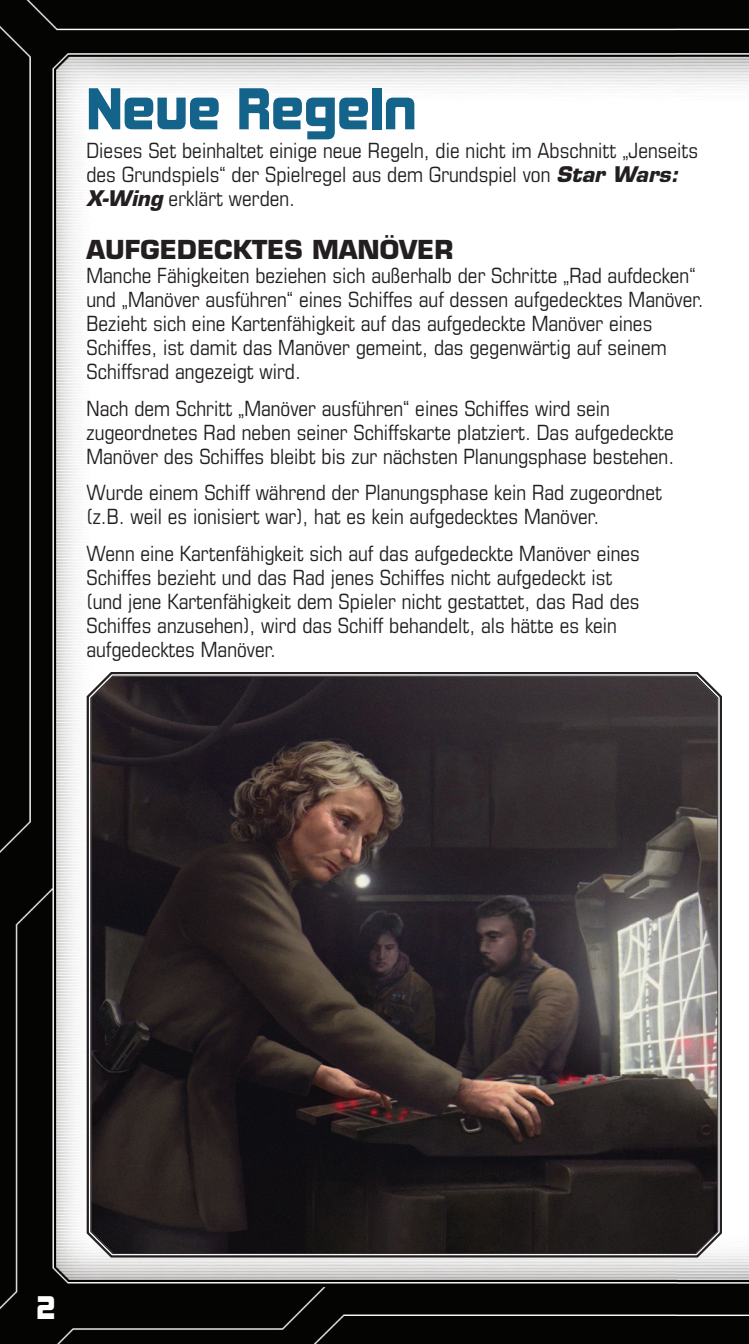
<style>
.page{position:relative;width:749px;height:1344px;background:#fff}
.page>*{position:absolute;margin:0;border:0;box-sizing:border-box;transform-origin:0 0}
.t1{font:54px "Kimberley Bl";color:#14638a}
.t2{font:30px "Kimberley Bl";color:#fff}
.t3{font:700 25.5px "Eurostile LT Std";color:#231f20}
.t4{font:condensed 21px/24px "Eurostile LT Std";color:#231f20}
.s1{font-weight:700;font-style:italic;font-stretch:normal}
</style>
<div class="page">
<img style="left:0;top:0;width:748px;height:1344px">
<svg style="left:85px;top:670px;width:638px;height:589px"></svg>
<svg style="left:90px;top:675px;width:628px;height:579px;background:#352e2f"></svg>
<h1 class="t1" style="left:86px;top:75px;width:331px">Neue Regeln</h1>
<p class="t4" style="left:86px;top:138px;width:613px">Dieses Set beinhaltet einige neue Regeln, die nicht im Abschnitt „Jenseits des Grundspiels“ der Spielregel aus dem Grundspiel von <span class="s1">Star Wars:<br>X-Wing</span> erklärt werden.</p>
<p class="t3" style="left:86px;top:234px;width:368px">AUFGEDECKTES MANÖVER</p>
<p class="t4" style="left:86px;top:263px;width:618px">Manche Fähigkeiten beziehen sich außerhalb der Schritte „Rad aufdecken“ und „Manöver ausführen“ eines Schiffes auf dessen aufgedecktes Manöver.<br>Bezieht sich eine Kartenfähigkeit auf das aufgedeckte Manöver eines Schiffes, ist damit das Manöver gemeint, das gegenwärtig auf seinem Schiffsrad angezeigt wird.</p>
<p class="t4" style="left:86px;top:396px;width:589px">Nach dem Schritt „Manöver ausführen“ eines Schiffes wird sein zugeordnetes Rad neben seiner Schiffskarte platziert. Das aufgedeckte<br>Manöver des Schiffes bleibt bis zur nächsten Planungsphase bestehen.</p>
<p class="t4" style="left:86px;top:480px;width:577px">Wurde einem Schiff während der Planungsphase kein Rad zugeordnet (z.B. weil es ionisiert war), hat es kein aufgedecktes Manöver.</p>
<p class="t4" style="left:86px;top:541px;width:555px">Wenn eine Kartenfähigkeit sich auf das aufgedeckte Manöver eines Schiffes bezieht und das Rad jenes Schiffes nicht aufgedeckt ist (und jene Kartenfähigkeit dem Spieler nicht gestattet, das Rad des Schiffes anzusehen), wird das Schiff behandelt, als hätte es kein aufgedecktes Manöver.</p>
<h2 class="t2" style="left:36px;top:1289px;width:20px">2</h2>
</div>
